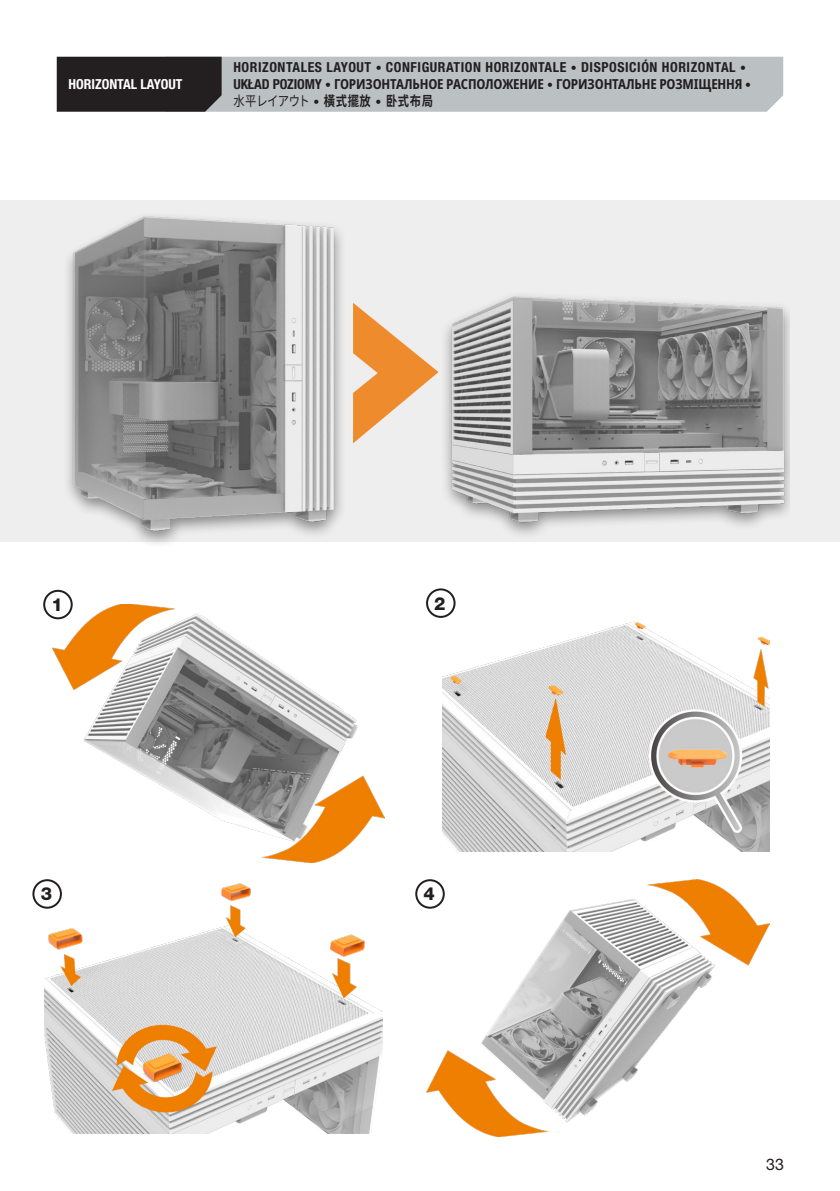
<style>
.page{position:relative;width:840px;height:1191px;background:#fff}
.page>*{position:absolute;margin:0;border:0;box-sizing:border-box;transform-origin:0 0}
.t1{font:800 18px "Helvetica Neue LT Pro";color:#231f20}
.t2{font:16px "Helvetica Neue LT Pro";color:#231f20}
.t3{font:700 condensed 13.8px "Helvetica Neue LT Pro";letter-spacing:.04em;color:#231f20}
.t4{font:700 condensed 13.8px "Noto Sans";letter-spacing:-.01em;color:#231f20}
.t5{font:700 13.8px "Noto Sans CJ Ksc";letter-spacing:.05em;color:#231f20;scale:.82 1}
.t6{font:700 condensed 13.8px "Helvetica Neue LT Pro";color:#fff}
.s1{font-size:11.8px}
.s2{font-family:"Helvetica Neue LT Pro"}
.s3{font-family:"Helvetica Neue LT Pro";font-size:11.8px}
.s4{font-family:"Noto Sans CJ Kjp";font-weight:400}
.s5{font-family:"Helvetica Neue LT Pro";font-stretch:condensed;font-size:11.8px}
</style>
<div class="page">
<div style="left:0;top:201px;width:839px;height:341px;background:#eeeeef"></div>
<svg style="left:57px;top:57px;width:725px;height:55px;background:#999c9e"></svg>
<img style="left:43px;top:604px;width:341px;height:258px">
<img style="left:442px;top:588px;width:327px;height:263px">
<div style="left:44px;top:591px;width:28px;height:27px;background:#fff;border-radius:50%"></div>
<div style="left:43px;top:590px;width:30px;height:29px;border:2px solid #231f20;border-radius:50%"></div>
<div style="left:427px;top:589px;width:27px;height:28px;background:#fff;border-radius:50%"></div>
<div style="left:426px;top:588px;width:29px;height:30px;border:2px solid #231f20;border-radius:50%"></div>
<div style="left:61px;top:210px;width:285px;height:338px;background:#231f20;opacity:.5"></div>
<img style="left:61px;top:210px;width:293px;height:325px">
<img style="left:445px;top:295px;width:344px;height:240px">
<img style="left:44px;top:879px;width:338px;height:254px">
<img style="left:426px;top:879px;width:343px;height:257px">
<div style="left:33px;top:880px;width:28px;height:27px;background:#fff;border-radius:50%"></div>
<div style="left:32px;top:879px;width:30px;height:29px;border:2px solid #231f20;border-radius:50%"></div>
<div style="left:416px;top:880px;width:27px;height:27px;background:#fff;border-radius:50%"></div>
<div style="left:415px;top:879px;width:29px;height:29px;border:2px solid #231f20;border-radius:50%"></div>
<svg style="left:353px;top:303px;width:85px;height:140px"></svg>
<p class="t6" style="left:68px;top:76px;width:115px">HORIZONTAL LAYOUT</p>
<p class="t3" style="left:233px;top:59px;width:514px">HORIZONTALES LAYOUT <span class="s1">•</span> CONFIGURATION HORIZONTALE <span class="s1">•</span> DISPOSICIÓN HORIZONTAL <span class="s1">•</span></p>
<p class="t4" style="left:233px;top:74px;width:519px"><span class="s2">UKŁAD POZIOMY</span> <span class="s3">•</span> ГОРИЗОНТАЛЬНОЕ РАСПОЛОЖЕНИЕ <span class="s3">•</span> ГОРИЗОНТАЛЬНЕ РОЗМІЩЕННЯ <span class="s3">•</span></p>
<p class="t5" style="left:233px;top:93px;width:245px"><span class="s4">水平レイアウト</span> <span class="s5">•</span> 橫式擺放 <span class="s5">•</span> 卧式布局</p>
<h1 class="t1" style="left:52px;top:594px;width:13px">1</h1>
<h1 class="t1" style="left:434px;top:592px;width:13px">2</h1>
<h1 class="t1" style="left:41px;top:883px;width:13px">3</h1>
<h1 class="t1" style="left:423px;top:883px;width:13px">4</h1>
<p class="t2" style="left:765px;top:1154px;width:20px">33</p>
</div>
